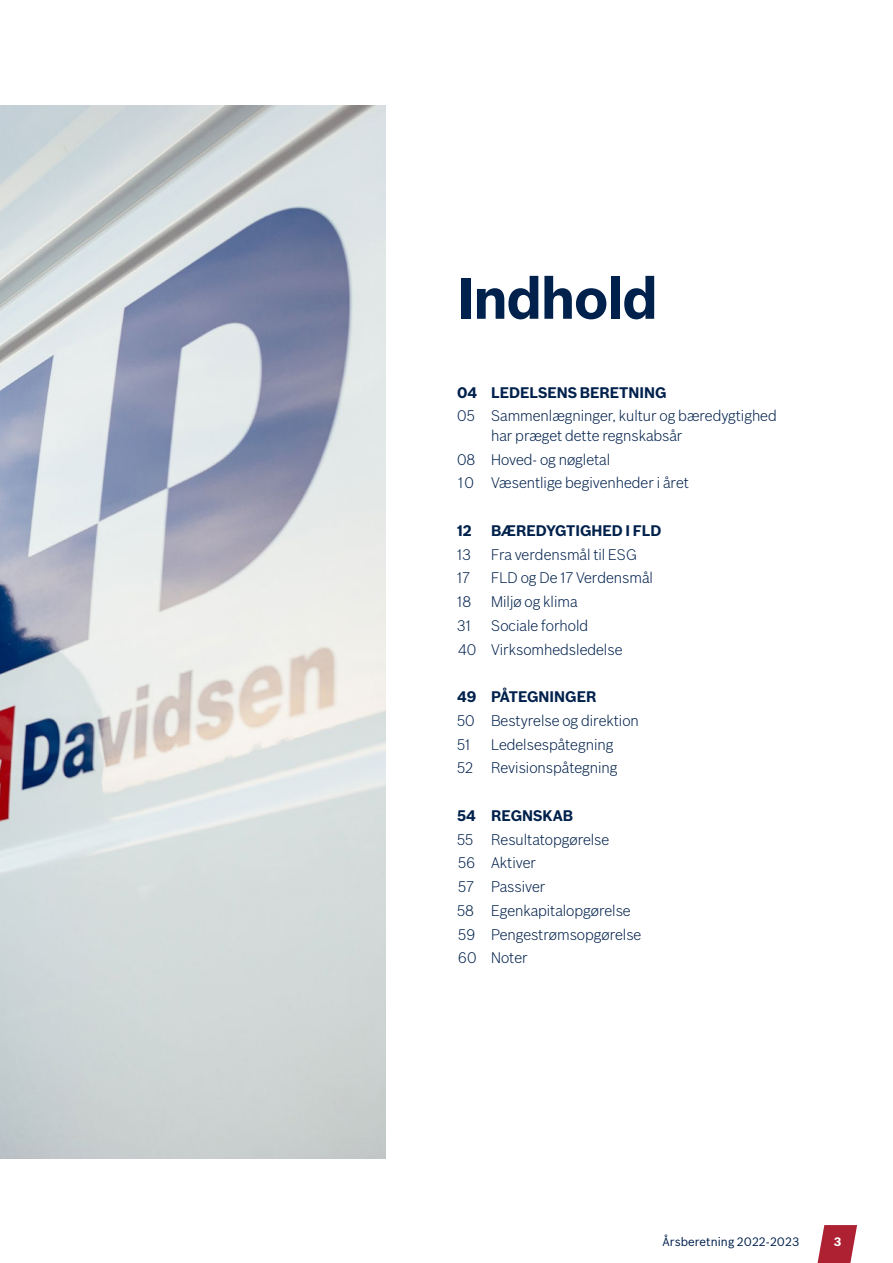
<style>
.page{position:relative;width:893px;height:1263px;background:#fff}
.page>*{position:absolute;margin:0;border:0;box-sizing:border-box;transform-origin:0 0}
.t1{font:700 57px "Bosch";letter-spacing:-.01em;color:#00214c}
.t2{font:300 15px/23.7px "Bosch";color:#00214c}
.t3{font:700 15px "Bosch";color:#00214c}
.t4{font:12px "Bosch";letter-spacing:.01em;color:#00214c}
.t5{font:700 12px "Bosch";color:#fff}
</style>
<div class="page">
<img style="left:0;top:105px;width:386px;height:1053px">
<svg style="left:817px;top:1225px;width:40px;height:38px"></svg>
<h1 class="t1" style="left:457px;top:264px;width:202px">Indhold</h1>
<p class="t3" style="left:457px;top:383px;width:211px">04 LEDELSENS BERETNING</p>
<p class="t2" style="left:491px;top:406px;width:287px;line-height:19.5px;text-indent:-34px">05 Sammenlægninger, kultur og bæredygtighed har præget dette regnskabsår</p>
<p class="t2" style="left:457px;top:447px;width:233px">08 Hoved- og nøgletal<br>10 Væsentlige begivenheder i året</p>
<p class="t3" style="left:457px;top:521px;width:16px">12</p>
<p class="t3" style="left:491px;top:521px;width:172px">BÆREDYGTIGHED I FLD</p>
<p class="t2" style="left:457px;top:542px;width:15px">13</p>
<p class="t2" style="left:491px;top:542px;width:147px">Fra verdensmål til ESG</p>
<p class="t2" style="left:457px;top:566px;width:14px">17</p>
<p class="t2" style="left:491px;top:566px;width:163px">FLD og De 17 Verdensmål</p>
<p class="t2" style="left:457px;top:590px;width:16px">18</p>
<p class="t2" style="left:491px;top:590px;width:88px">Miljø og klima</p>
<p class="t2" style="left:457px;top:613px;width:15px">31</p>
<p class="t2" style="left:458px;top:613px;width:166px;text-align:center">Sociale forhold<br>40 Virksomhedsledelse</p>
<p class="t3" style="left:457px;top:687px;width:141px">49 PÅTEGNINGER</p>
<p class="t2" style="left:457px;top:708px;width:183px">50 Bestyrelse og direktion<br>51</p>
<p class="t2" style="left:457px;top:732px;width:162px;text-align:right">Ledelsespåtegning<br>52 Revisionspåtegning</p>
<p class="t3" style="left:457px;top:806px;width:117px">54 REGNSKAB</p>
<p class="t2" style="left:457px;top:827px;width:186px">55 Resultatopgørelse<br>56 Aktiver<br>57 Passiver<br>58 Egenkapitalopgørelse<br>59 Pengestrømsopgørelse<br>60 Noter</p>
<p class="t4" style="left:662px;top:1234px;width:138px">Årsberetning 2022-2023</p>
<p class="t5" style="left:834px;top:1234px;width:9px">3</p>
</div>
